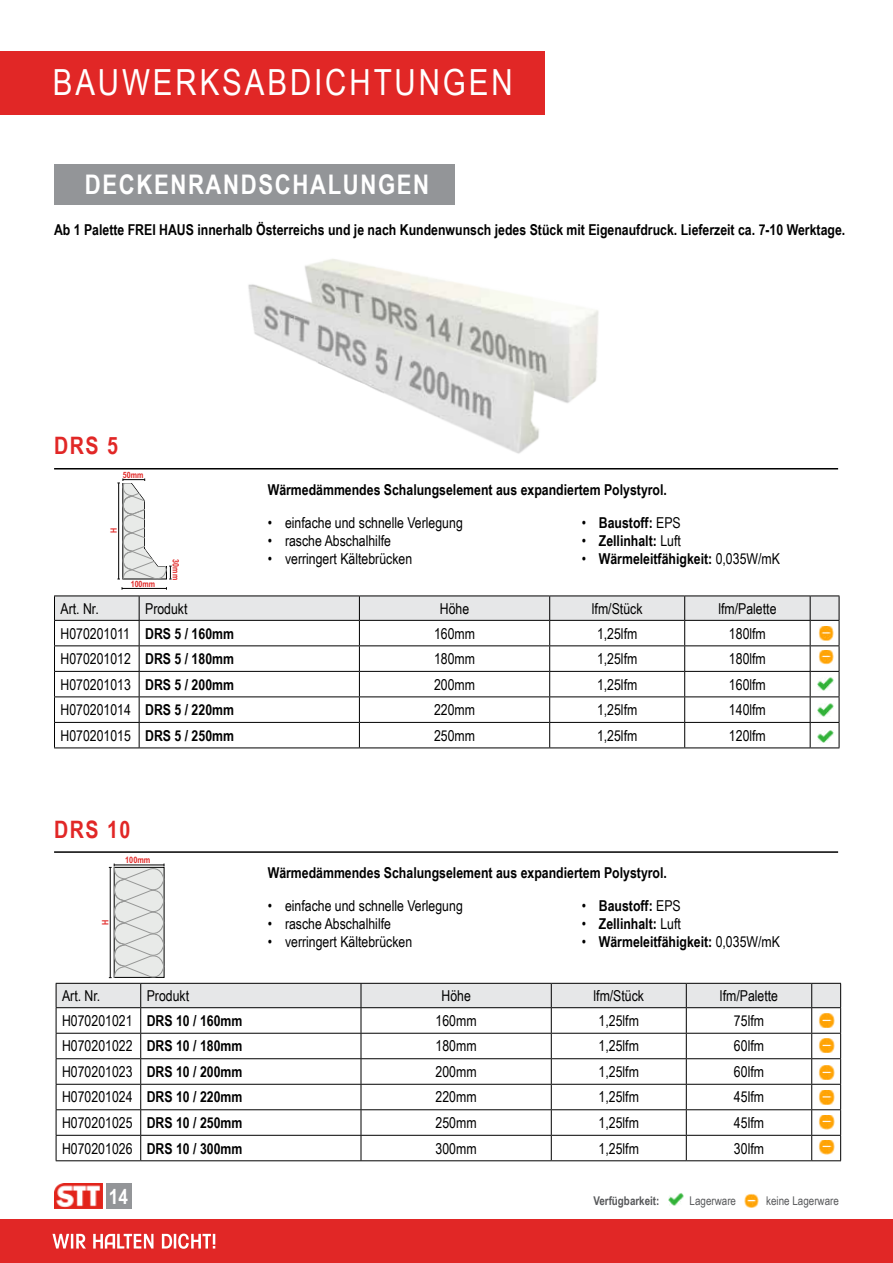
<style>
.page{position:relative;width:893px;height:1263px;background:#fff}
.page>*{position:absolute;margin:0;border:0;box-sizing:border-box;transform-origin:0 0}
.t1{font:36px "Arial Narrow";letter-spacing:.08em;color:#fff}
.t2{font:700 27px "Arial Narrow";color:#fff}
.t3{font:700 24px "Arial Narrow";color:#e12726}
.t4{font:700 21px "Arial Narrow";color:#fff}
.t5{font:15px "Arial Narrow";color:#000}
.t6{font:700 15px "Arial Narrow";color:#000}
.t7{font:12px "Arial Narrow";color:#58595b}
.t8{font:700 12px "Arial Narrow";color:#58595b}
.t9{font:700 8.85px "Arial Narrow";color:#e12726}
.t10{font:700 8.7px "Arial Narrow";color:#e12726}
.s1{font-weight:400}
.s2{font-weight:700}
</style>
<div class="page">
<div style="left:0;top:1219px;width:893px;height:44px;background:#e12726"></div>
<svg style="left:52px;top:1233px;width:163px;height:16px"></svg>
<img style="left:54px;top:1183px;width:48px;height:26px">
<div style="left:106px;top:1183px;width:25px;height:26px;background:#939598"></div>
<img style="left:668px;top:1193px;width:16px;height:13px">
<img style="left:744px;top:1193px;width:15px;height:15px">
<div style="left:0;top:51px;width:544px;height:63px;background:#e12726"></div>
<div style="left:54px;top:164px;width:401px;height:40px;background:#939598"></div>
<hr style="left:54px;top:468px;width:784px;height:1px;background:#000">
<svg style="left:54px;top:587px;width:786px;height:161px"></svg>
<svg style="left:117px;top:478px;width:55px;height:102px"></svg>
<img style="left:818px;top:650px;width:16px;height:14px">
<img style="left:818px;top:627px;width:16px;height:13px">
<hr style="left:54px;top:851px;width:784px;height:2px;background:#000">
<svg style="left:56px;top:863px;width:785px;height:298px"></svg>
<img style="left:818px;top:1038px;width:17px;height:14px">
<img style="left:818px;top:1014px;width:17px;height:14px">
<img style="left:818px;top:1090px;width:17px;height:14px">
<img style="left:818px;top:1065px;width:17px;height:14px">
<img style="left:818px;top:1115px;width:17px;height:14px">
<img style="left:818px;top:1140px;width:17px;height:14px">
<img style="left:305px;top:259px;width:294px;height:142px">
<img style="left:248px;top:273px;width:323px;height:181px">
<h1 class="t1" style="left:53px;top:56px;width:461px">BAUWERKSABDICHTUNGEN</h1>
<h2 class="t2" style="left:85px;top:164px;width:19px">DECKENRANDSCHA</h2>
<h2 class="t2" style="left:328px;top:164px;width:33px">LUNGEN</h2>
<p class="t6" style="left:54px;top:219px;width:115px">Ab 1 Palette FREI HAUS</p>
<p class="t6" style="left:197px;top:219px;width:649px">innerhalb Österreichs und je nach Kundenwunsch jedes Stück mit Eigenaufdruck. Lieferzeit ca. 7-10 Werktage.</p>
<h3 class="t3" style="left:54px;top:428px;width:16px">DRS</h3>
<h3 class="t3" style="left:107px;top:428px;width:12px">5</h3>
<p class="t10" style="left:123px;top:468px;width:22px">50mm</p>
<p class="t10" style="left:107px;top:533px;width:6px;rotate:-90deg">H</p>
<p class="t10" style="left:131px;top:577px;width:26px">100mm</p>
<p class="t10" style="left:182px;top:559px;width:22px;rotate:90deg">30mm</p>
<p class="t6" style="left:268px;top:478px;width:401px">Wärmedämmendes Schalungselement aus expandiertem Polystyrol.</p>
<p class="t6" style="left:582px;top:511px;width:101px"><span class="s1">•</span> Baustoff: <span class="s1">EPS</span></p>
<p class="t6" style="left:582px;top:529px;width:101px"><span class="s1">•</span> Zellinhalt: <span class="s1">Luft</span></p>
<p class="t6" style="left:582px;top:547px;width:200px"><span class="s1">•</span> Wärmeleitfähigkeit: <span class="s1">0,035W/mK</span></p>
<p class="t5" style="left:268px;top:511px;width:196px">• einfache und schnelle Verlegung</p>
<p class="t5" style="left:268px;top:529px;width:124px">• rasche Abschalhilfe</p>
<p class="t5" style="left:268px;top:547px;width:146px">• verringert Kältebrücken</p>
<p class="t5" style="left:61px;top:597px;width:40px">Art. Nr.</p>
<p class="t5" style="left:145px;top:597px;width:44px">Produkt</p>
<p class="t5" style="left:440px;top:597px;width:31px">Höhe</p>
<p class="t5" style="left:592px;top:597px;width:52px">lfm/Stück</p>
<p class="t5" style="left:718px;top:597px;width:60px">lfm/Palette</p>
<p class="t5" style="left:61px;top:622px;width:94px">H070201011 <span class="s2">DRS</span></p>
<p class="t6" style="left:175px;top:622px;width:61px">5 / 160mm</p>
<p class="t5" style="left:434px;top:622px;width:43px">160mm</p>
<p class="t5" style="left:597px;top:622px;width:42px">1,25lfm</p>
<p class="t5" style="left:729px;top:622px;width:38px">180lfm</p>
<p class="t5" style="left:61px;top:648px;width:94px">H070201012 <span class="s2">DRS</span></p>
<p class="t6" style="left:175px;top:647px;width:61px">5 / 180mm</p>
<p class="t5" style="left:434px;top:648px;width:43px">180mm</p>
<p class="t5" style="left:597px;top:648px;width:42px">1,25lfm</p>
<p class="t5" style="left:729px;top:648px;width:38px">180lfm</p>
<p class="t5" style="left:61px;top:673px;width:94px">H070201013 <span class="s2">DRS</span></p>
<p class="t6" style="left:175px;top:673px;width:61px">5 / 200mm</p>
<p class="t5" style="left:434px;top:673px;width:43px">200mm</p>
<p class="t5" style="left:597px;top:673px;width:42px">1,25lfm</p>
<p class="t5" style="left:729px;top:673px;width:38px">160lfm</p>
<p class="t5" style="left:61px;top:699px;width:94px">H070201014 <span class="s2">DRS</span></p>
<p class="t6" style="left:175px;top:698px;width:61px">5 / 220mm</p>
<p class="t5" style="left:434px;top:699px;width:43px">220mm</p>
<p class="t5" style="left:597px;top:699px;width:42px">1,25lfm</p>
<p class="t5" style="left:729px;top:699px;width:38px">140lfm</p>
<p class="t5" style="left:61px;top:724px;width:94px">H070201015 <span class="s2">DRS</span></p>
<p class="t6" style="left:175px;top:724px;width:61px">5 / 250mm</p>
<p class="t5" style="left:434px;top:724px;width:43px">250mm</p>
<p class="t5" style="left:597px;top:724px;width:42px">1,25lfm</p>
<p class="t5" style="left:729px;top:724px;width:38px">120lfm</p>
<h3 class="t3" style="left:54px;top:811px;width:16px">DRS</h3>
<h3 class="t3" style="left:107px;top:811px;width:25px">10</h3>
<p class="t9" style="left:125px;top:853px;width:27px">100mm</p>
<p class="t9" style="left:99px;top:925px;width:6px;rotate:-90deg">H</p>
<p class="t6" style="left:268px;top:862px;width:401px">Wärmedämmendes Schalungselement aus expandiertem Polystyrol.</p>
<p class="t6" style="left:582px;top:894px;width:101px"><span class="s1">•</span> Baustoff: <span class="s1">EPS</span></p>
<p class="t6" style="left:582px;top:912px;width:101px"><span class="s1">•</span> Zellinhalt: <span class="s1">Luft</span></p>
<p class="t6" style="left:582px;top:930px;width:200px"><span class="s1">•</span> Wärmeleitfähigkeit: <span class="s1">0,035W/mK</span></p>
<p class="t5" style="left:268px;top:895px;width:196px">• einfache und schnelle Verlegung</p>
<p class="t5" style="left:268px;top:913px;width:124px">• rasche Abschalhilfe</p>
<p class="t5" style="left:268px;top:931px;width:146px">• verringert Kältebrücken</p>
<p class="t5" style="left:62px;top:985px;width:40px">Art. Nr.</p>
<p class="t5" style="left:147px;top:985px;width:44px">Produkt</p>
<p class="t5" style="left:441px;top:985px;width:31px">Höhe</p>
<p class="t5" style="left:593px;top:985px;width:52px">lfm/Stück</p>
<p class="t5" style="left:720px;top:985px;width:60px">lfm/Palette</p>
<p class="t5" style="left:62px;top:1010px;width:94px">H070201021 <span class="s2">DRS</span></p>
<p class="t6" style="left:176px;top:1009px;width:68px">10 / 160mm</p>
<p class="t5" style="left:436px;top:1010px;width:43px">160mm</p>
<p class="t5" style="left:599px;top:1010px;width:42px">1,25lfm</p>
<p class="t5" style="left:734px;top:1010px;width:32px">75lfm</p>
<p class="t5" style="left:62px;top:1035px;width:94px">H070201022 <span class="s2">DRS</span></p>
<p class="t6" style="left:176px;top:1035px;width:68px">10 / 180mm</p>
<p class="t5" style="left:436px;top:1035px;width:43px">180mm</p>
<p class="t5" style="left:599px;top:1035px;width:42px">1,25lfm</p>
<p class="t5" style="left:734px;top:1035px;width:32px">60lfm</p>
<p class="t5" style="left:62px;top:1061px;width:94px">H070201023 <span class="s2">DRS</span></p>
<p class="t6" style="left:176px;top:1060px;width:68px">10 / 200mm</p>
<p class="t5" style="left:436px;top:1061px;width:43px">200mm</p>
<p class="t5" style="left:599px;top:1061px;width:42px">1,25lfm</p>
<p class="t5" style="left:734px;top:1061px;width:32px">60lfm</p>
<p class="t5" style="left:62px;top:1086px;width:94px">H070201024 <span class="s2">DRS</span></p>
<p class="t6" style="left:176px;top:1086px;width:68px">10 / 220mm</p>
<p class="t5" style="left:436px;top:1086px;width:43px">220mm</p>
<p class="t5" style="left:599px;top:1086px;width:42px">1,25lfm</p>
<p class="t5" style="left:734px;top:1086px;width:32px">45lfm</p>
<p class="t5" style="left:62px;top:1112px;width:94px">H070201025 <span class="s2">DRS</span></p>
<p class="t6" style="left:176px;top:1111px;width:68px">10 / 250mm</p>
<p class="t5" style="left:436px;top:1112px;width:43px">250mm</p>
<p class="t5" style="left:599px;top:1112px;width:42px">1,25lfm</p>
<p class="t5" style="left:734px;top:1112px;width:32px">45lfm</p>
<p class="t5" style="left:62px;top:1137px;width:94px">H070201026 <span class="s2">DRS</span></p>
<p class="t6" style="left:176px;top:1137px;width:68px">10 / 300mm</p>
<p class="t5" style="left:436px;top:1137px;width:43px">300mm</p>
<p class="t5" style="left:599px;top:1137px;width:42px">1,25lfm</p>
<p class="t5" style="left:734px;top:1137px;width:32px">30lfm</p>
<h3 class="t4" style="left:109px;top:1180px;width:21px">14</h3>
<p class="t8" style="left:593px;top:1191px;width:68px">Verfügbarkeit:</p>
<p class="t7" style="left:690px;top:1191px;width:48px">Lagerware</p>
<p class="t7" style="left:766px;top:1191px;width:74px">keine Lagerware</p>
</div>
